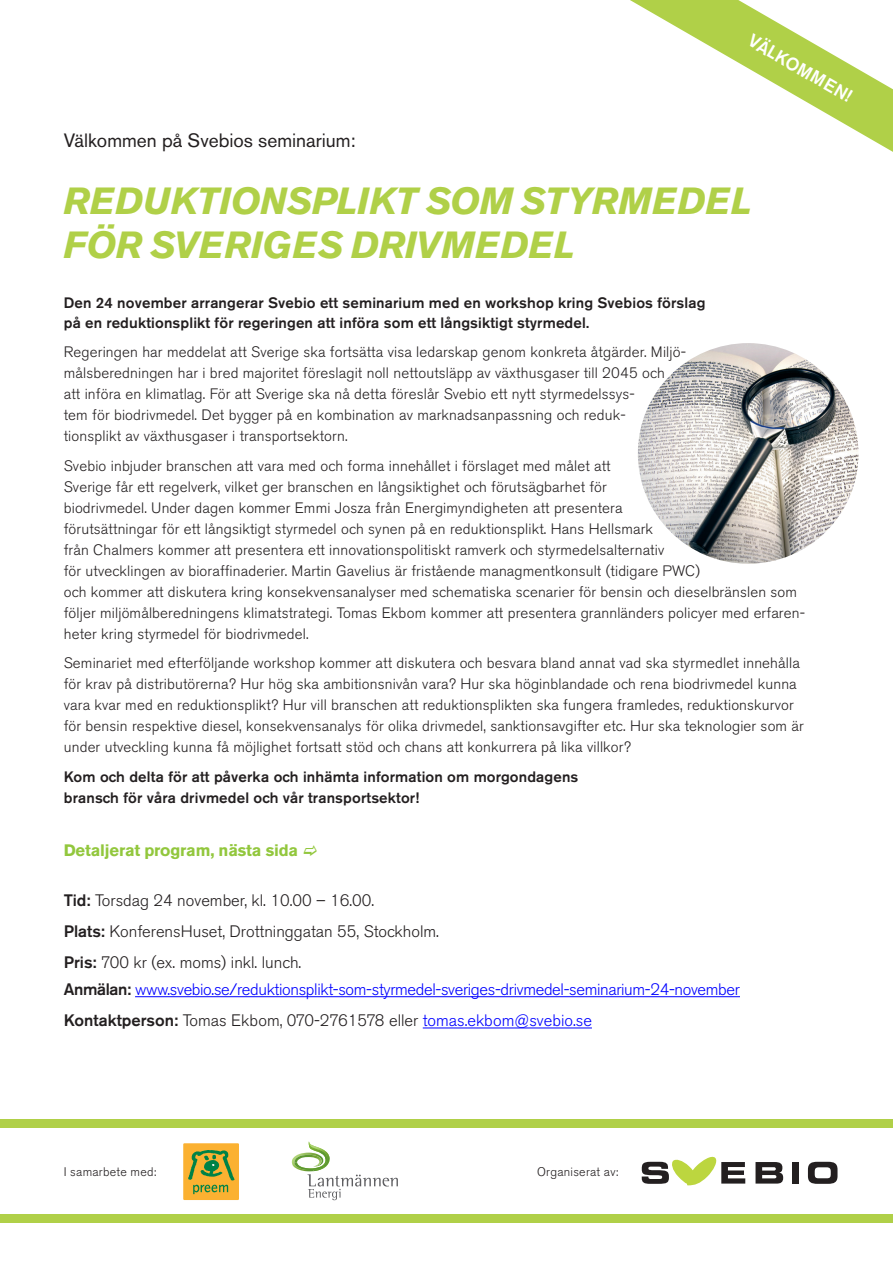
<style>
.page{position:relative;width:893px;height:1263px;background:#fff}
.page>*{position:absolute;margin:0;border:0;box-sizing:border-box;transform-origin:0 0}
.t1{font:italic 700 37.5px/43.7px "Akzidenz Grotesk BE";letter-spacing:-.01em;color:#b0d048}
.t2{font:19.2px "Akzidenz Grotesk BE";color:#231f20}
.t3{font:500 18px "Akzidenz Grotesk BE";color:#fff}
.t4{font:300 16.5px "Akzidenz Grotesk BE";color:#231f20}
.t5{font:300 16.5px/27px "Akzidenz Grotesk BE";letter-spacing:-.02em;color:#00f}
.t6{font:700 16.5px "Akzidenz Grotesk BE";letter-spacing:-.01em;color:#92c73d}
.t7{font:300 15px/21px "Akzidenz Grotesk BE";letter-spacing:.01em;color:#231f20}
.t8{font:500 15px/19.5px "Akzidenz Grotesk BE";letter-spacing:.01em;color:#231f20}
.t9{font:300 12.45px "Akzidenz Grotesk Std";letter-spacing:.02em;color:#231f20}
.s1{font-weight:500}
.s2{font-weight:500;color:#231f20}
.s3{color:#231f20}
.s4{color:#00f}
</style>
<div class="page">
<svg style="left:630px;top:0;width:263px;height:152px"></svg>
<div style="left:0;top:1214px;width:893px;height:8px;background:#b0d048"></div>
<hr style="left:135px;top:996px;width:605px;height:1px;background:#00f">
<hr style="left:423px;top:1027px;width:169px;height:1px;background:#00f">
<div style="left:0;top:1119px;width:893px;height:8px;background:#b0d048"></div>
<svg style="left:755px;top:1162px;width:28px;height:21px"></svg>
<div style="left:792px;top:1162px;width:7px;height:21px;background:#231f20"></div>
<svg style="left:808px;top:1162px;width:29px;height:22px"></svg>
<svg style="left:642px;top:1157px;width:103px;height:28px"></svg>
<img style="left:638px;top:343px;width:220px;height:221px;border-radius:110px">
<div style="left:183px;top:1143px;width:56px;height:57px;background:#fbb131"></div>
<svg style="left:188px;top:1150px;width:47px;height:44px"></svg>
<svg style="left:292px;top:1141px;width:106px;height:59px"></svg>
<p class="t3" style="left:755px;top:29px;width:118px;rotate:30deg">VÄLKOMMEN!</p>
<p class="t2" style="left:64px;top:129px;width:294px">Välkommen på Svebios seminarium:</p>
<p class="t1" style="left:64px;top:179px;width:690px">REDUKTIONSPLIKT SOM STYRMEDEL<br>FÖR SVERIGES DRIVMEDEL</p>
<p class="t8" style="left:64px;top:293px;width:643px">Den 24 november arrangerar Svebio ett seminarium med en workshop kring Svebios förslag på en reduktionsplikt för regeringen att införa som ett långsiktigt styrmedel.</p>
<p class="t7" style="left:64px;top:342px;width:624px">Regeringen har meddelat att Sverige ska fortsätta visa ledarskap genom konkreta åtgärder. Miljö&shy;målsberedningen har i bred majoritet föreslagit noll nettoutsläpp av växthusgaser till 2045 och<br>att införa en klimatlag. För att Sverige ska nå detta föreslår Svebio ett nytt styrmedelssys-<br>tem för biodrivmedel. Det bygger på en kombination av marknadsanpassning och reduk&shy;tionsplikt av växthusgaser i transportsektorn.</p>
<p class="t7" style="left:64px;top:455px;width:743px">Svebio inbjuder branschen att vara med och forma innehållet i förslaget med målet att<br>Sverige får ett regelverk, vilket ger branschen en långsiktighet och förutsägbarhet för<br>biodrivmedel. Under dagen kommer Emmi Josza från Energimyndigheten att presentera<br>förutsättningar för ett långsiktigt styrmedel och synen på en reduktionsplikt. Hans Hellsmark<br>från Chalmers kommer att presentera ett innovationspolitiskt ramverk och styrmedelsalternativ<br>för utvecklingen av bioraffinaderier. Martin Gavelius är fristående managmentkonsult (tidigare PWC)<br>och kommer att diskutera kring konsekvensanalyser med schematiska scenarier för bensin och dieselbränslen som följer miljömålberedningens klimatstrategi. Tomas Ekbom kommer att presentera grannländers policyer med erfaren&shy;heter kring styrmedel för biodrivmedel.</p>
<p class="t7" style="left:64px;top:653px;width:742px">Seminariet med efterföljande workshop kommer att diskutera och besvara bland annat vad ska styrmedlet innehålla för krav på distributörerna? Hur hög ska ambitionsnivån vara? Hur ska höginblandade och rena biodrivmedel kunna vara kvar med en reduktionsplikt? Hur vill branschen att reduktionsplikten ska fungera framledes, reduktionskurvor för bensin respektive diesel, konsekvensanalys för olika drivmedel, sanktionsavgifter etc. Hur ska teknologier som är under utveckling kunna få möjlighet fortsatt stöd och chans att konkurrera på lika villkor?</p>
<p class="t8" style="left:64px;top:766px;width:516px;line-height:21px">Kom och delta för att påverka och inhämta information om morgondagens bransch för våra drivmedel och vår transportsektor!</p>
<p class="t6" style="left:64px;top:840px;width:236px">Detaljerat program, nästa sida</p>
<p class="t4" style="left:64px;top:890px;width:312px"><span class="s1">Tid:</span> Torsdag 24 november, kl. 10.00 – 16.00.</p>
<p class="t4" style="left:64px;top:922px;width:377px"><span class="s1">Plats:</span> KonferensHuset, Drottninggatan 55, Stockholm.</p>
<p class="t5" style="left:64px;top:949px;width:678px"><span class="s2">Pris:</span> <span class="s3">700 kr (ex. moms) inkl. lunch.<br></span><span class="s2">Anmälan:</span> www.svebio.se/reduktionsplikt-som-styrmedel-sveriges-drivmedel-seminarium-24-november</p>
<p class="t4" style="left:64px;top:1011px;width:530px"><span class="s1">Kontaktperson:</span> Tomas Ekbom, 070-2761578 eller <span class="s4">tomas.ekbom@svebio.se</span></p>
<p class="t9" style="left:64px;top:1165px;width:94px">I samarbete med:</p>
<p class="t9" style="left:537px;top:1165px;width:83px">Organiserat av:</p>
</div>
